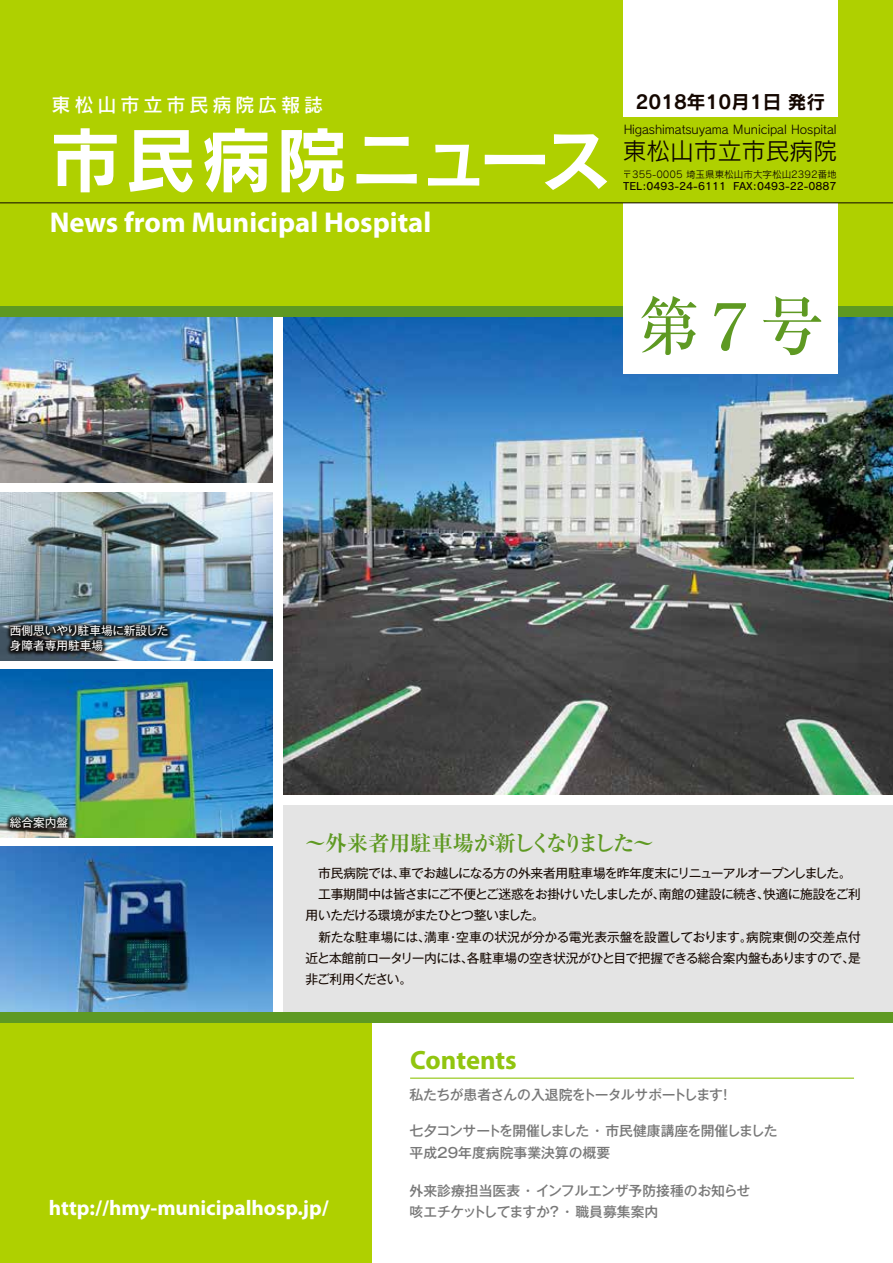
<style>
.page{position:relative;width:893px;height:1263px;background:#fff}
.page>*{position:absolute;margin:0;border:0;box-sizing:border-box;transform-origin:0 0}
.t1{font:71.25px "Rodin Pro B";letter-spacing:.05em;color:#fff}
.t2{font:500 63.75px "Ryumin Pro";color:#5e9922}
.t3{font:700 28.65px "Myriad Pro";color:#fff}
.t4{font:700 26.55px "Myriad Pro";letter-spacing:-.005em;color:#91c50f}
.t5{font:23.85px "Rodin Pro M";color:#140700}
.t6{font:700 21.3px "Myriad Pro";color:#fff}
.t7{font:700 21.3px "Ryumin Pro";letter-spacing:-.015em;color:#5e9922}
.t8{font:19.2px "Rodin Pro DB";letter-spacing:.2em;color:#fff}
.t9{font:18.6px "Rodin Pro B";color:#140700}
.t10{font:500 13.8px/21.3px "Gothic MB101 Pro";letter-spacing:-.01em;color:#787878}
.t11{font:500 13.8px "Gothic MB101 Pro";letter-spacing:-.035em;color:#787878}
.t12{font:12.75px/21.3px "Gothic MB101 Pro";letter-spacing:-.035em;color:#140700}
.t13{font:12px "Rodin Pro M";color:#140700}
.t14{font:11.7px/14.9px "Gothic MB101 Pro";color:#fff}
.t15{font:10.2px "Rodin Pro DB";color:#140700}
.t16{font:9.6px "Rodin Pro M";color:#140700}
</style>
<div class="page">
<div style="left:284px;top:805px;width:609px;height:212px;background:#e4e4e4"></div>
<img style="left:283px;top:316px;width:610px;height:479px">
<img style="left:0;top:316px;width:272px;height:167px">
<img style="left:0;top:492px;width:272px;height:168px">
<img style="left:0;top:669px;width:272px;height:168px">
<img style="left:0;top:847px;width:272px;height:165px">
<div style="left:0;top:1020px;width:371px;height:243px;background:#afd000"></div>
<div style="left:0;top:0;width:893px;height:309px;background:#afd000"></div>
<div style="left:623px;top:0;width:214px;height:116px;background:#fff"></div>
<div style="left:0;top:306px;width:893px;height:10px;background:#5e9922"></div>
<div style="left:0;top:1012px;width:893px;height:11px;background:#5e9922"></div>
<div style="left:623px;top:203px;width:214px;height:170px;background:#fff"></div>
<hr style="left:0;top:203px;width:893px;height:1px;background:#140700">
<hr style="left:410px;top:1077px;width:444px;height:2px;background:#91c50f">
<img style="left:0;top:567px;width:226px;height:143px">
<img style="left:0;top:759px;width:126px;height:128px">
<h3 class="t8" style="left:52px;top:92px;width:273px">東松山市立市民病院広報誌</h3>
<h1 class="t1" style="left:50px;top:112px;width:564px">市民病院ニュース</h1>
<h3 class="t3" style="left:50px;top:203px;width:383px">News from Municipal Hospital</h3>
<h3 class="t9" style="left:635px;top:90px;width:191px">2018年10月1日 発行</h3>
<p class="t13" style="left:623px;top:122px;width:215px">Higashimatsuyama Municipal Hospital</p>
<h3 class="t5" style="left:622px;top:135px;width:217px">東松山市立市民病院</h3>
<p class="t16" style="left:623px;top:168px;width:215px">〒355-0005 埼玉県東松山市大字松山2392番地</p>
<p class="t15" style="left:623px;top:179px;width:215px">TEL:0493-24-6111 FAX:0493-22-0887</p>
<h2 class="t2" style="left:636px;top:276px;width:190px">第７号</h2>
<p class="t14" style="left:10px;top:622px;width:160px">西側思いやり駐車場に新設した身障者専用駐車場</p>
<p class="t14" style="left:10px;top:814px;width:60px">総合案内盤</p>
<h3 class="t7" style="left:305px;top:826px;width:351px">～外来者用駐車場が新しくなりました～</h3>
<p class="t12" style="left:306px;top:861px;width:557px;text-indent:13px">市民病院では、車でお越しになる方の外来者用駐車場を昨年度末にリニューアルオープンしました。　工事期間中は皆さまにご不便とご迷惑をお掛けいたしましたが、南館の建設に続き、快適に施設をご利用いただける環境がまたひとつ整いました。<br>　新たな駐車場には、満車・空車の状況が分かる電光表示盤を設置しております。病院東側の交差点付近と本館前ロータリー内には、各駐車場の空き状況がひと目で把握できる総合案内盤もありますので、是非ご利用ください。</p>
<h3 class="t4" style="left:410px;top:1042px;width:108px">Contents</h3>
<p class="t11" style="left:410px;top:1083px;width:324px">私たちが患者さんの入退院をトータルサポートします！</p>
<h3 class="t6" style="left:49px;top:1194px;width:281px">http://hmy-municipalhosp.jp/</h3>
<p class="t10" style="left:410px;top:1119px;width:370px">七夕コンサートを開催しました ・ 市民健康講座を開催しました平成２９年度病院事業決算の概要</p>
<p class="t10" style="left:410px;top:1178px;width:342px">外来診療担当医表 ・ インフルエンザ予防接種のお知らせ咳エチケットしてますか？ ・ 職員募集案内</p>
</div>
